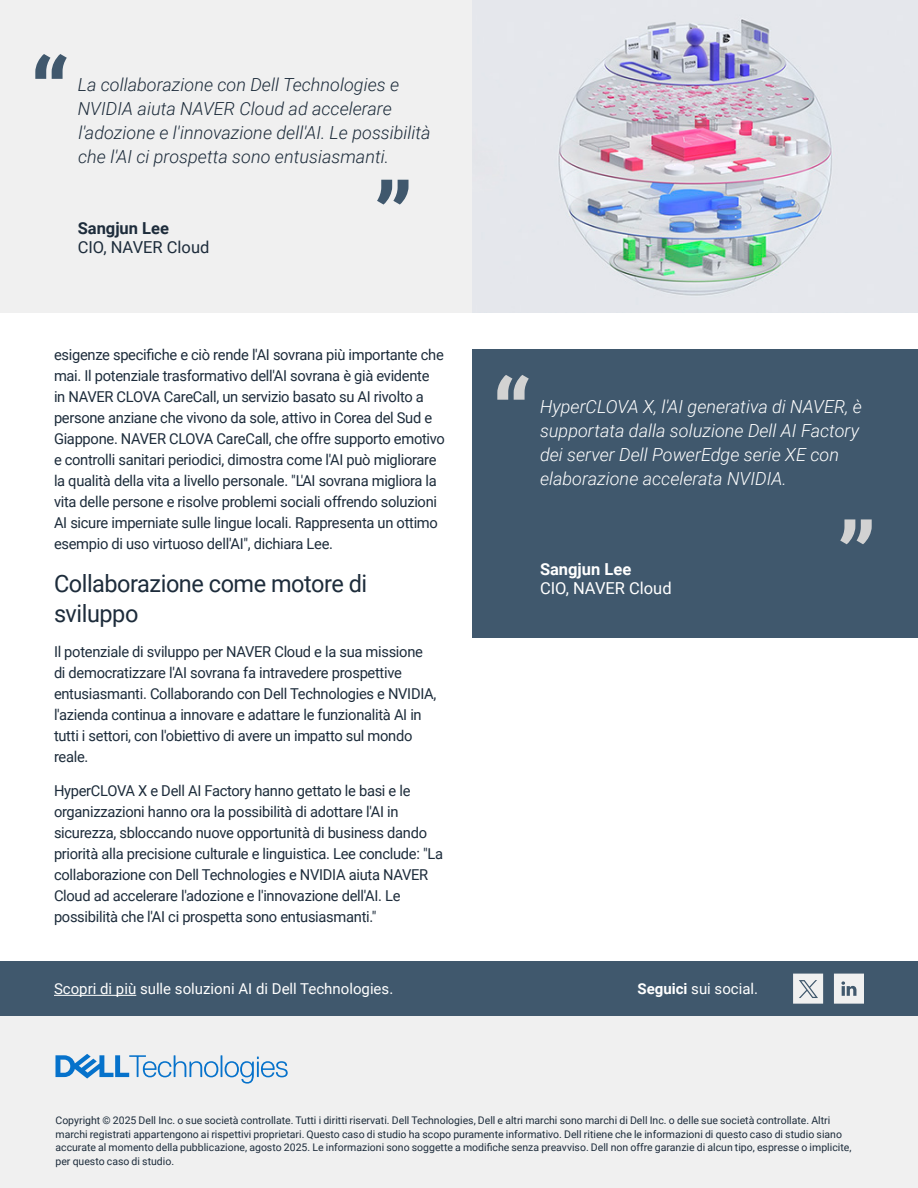
<style>
.page{position:relative;width:918px;height:1188px;background:#fff}
.page>*{position:absolute;margin:0;border:0;box-sizing:border-box;transform-origin:0 0}
.Body{font:24px/30px "Roboto";letter-spacing:-.02em;color:#1d2c3b}
.t1{font:italic 300 18px/24px "Roboto";color:#1d2c3b}
.t2{font:italic 300 18px/24px "Roboto";color:#fff}
.t3{font:16.5px "Roboto";color:#fff}
.t4{font:16.5px "Roboto";color:#1d2c3b}
.t5{font:700 16.5px "Roboto";color:#fff}
.t6{font:700 16.5px "Roboto";color:#1d2c3b}
.Body-2{font:15px/21px "Roboto";letter-spacing:-.02em;color:#1d2c3b}
.t7{font:15px "Roboto";color:#fff}
.t8{font:10.5px/13.5px "Roboto";color:#1d2c3b}
.s1{font-weight:700}
</style>
<div class="page">
<div style="left:0;top:962px;width:918px;height:226px;background:#f0f0f0"></div>
<div style="left:0;top:962px;width:918px;height:54px;background:#40586d"></div>
<svg style="left:55px;top:1054px;width:233px;height:30px"></svg>
<div style="left:472px;top:349px;width:446px;height:288px;background:#40586d"></div>
<div style="left:0;top:0;width:918px;height:312px;background:#f0f0f0"></div>
<img style="left:472px;top:0;width:446px;height:312px">
<hr style="left:54px;top:995px;width:82px;height:1px;background:#fff">
<svg style="left:834px;top:974px;width:30px;height:30px"></svg>
<svg style="left:793px;top:974px;width:30px;height:30px"></svg>
<svg style="left:497px;top:375px;width:32px;height:25px"></svg>
<svg style="left:840px;top:519px;width:32px;height:25px"></svg>
<svg style="left:35px;top:54px;width:32px;height:25px"></svg>
<svg style="left:377px;top:180px;width:32px;height:25px"></svg>
<p class="t1" style="left:78px;top:72px;width:354px">La collaborazione con Dell Technologies e NVIDIA aiuta NAVER Cloud ad accelerare l'adozione e l'innovazione dell'AI. Le possibilità che l'AI ci prospetta sono entusiasmanti.</p>
<p class="t6" style="left:78px;top:216px;width:93px">Sangjun Lee</p>
<p class="t4" style="left:78px;top:235px;width:133px">CIO, NAVER Cloud</p>
<p class="Body-2" style="left:54px;top:344px;width:392px">esigenze specifiche e ciò rende l'AI sovrana più importante che mai. Il potenziale trasformativo dell'AI sovrana è già evidente<br>in NAVER CLOVA CareCall, un servizio basato su AI rivolto a persone anziane che vivono da sole, attivo in Corea del Sud e Giappone. NAVER CLOVA CareCall, che offre supporto emotivo e controlli sanitari periodici, dimostra come l'AI può migliorare la qualità della vita a livello personale. "L'AI sovrana migliora la vita delle persone e risolve problemi sociali offrendo soluzioni AI sicure imperniate sulle lingue locali. Rappresenta un ottimo esempio di uso virtuoso dell'AI", dichiara Lee.</p>
<p class="Body" style="left:54px;top:568px;width:315px">Collaborazione come motore di sviluppo</p>
<p class="Body-2" style="left:54px;top:641px;width:384px">Il potenziale di sviluppo per NAVER Cloud e la sua missione di democratizzare l'AI sovrana fa intravedere prospettive entusiasmanti. Collaborando con Dell Technologies e NVIDIA, l'azienda continua a innovare e adattare le funzionalità AI in tutti i settori, con l'obiettivo di avere un impatto sul mondo reale.</p>
<p class="Body-2" style="left:54px;top:780px;width:391px">HyperCLOVA X e Dell AI Factory hanno gettato le basi e le organizzazioni hanno ora la possibilità di adottare l'AI in sicurezza, sbloccando nuove opportunità di business dando priorità alla precisione culturale e linguistica. Lee conclude: "La collaborazione con Dell Technologies e NVIDIA aiuta NAVER Cloud ad accelerare l'adozione e l'innovazione dell'AI. Le possibilità che l'AI ci prospetta sono entusiasmanti."</p>
<p class="t7" style="left:54px;top:978px;width:341px">Scopri di più sulle soluzioni AI di Dell Technologies.</p>
<p class="t2" style="left:540px;top:394px;width:324px">HyperCLOVA X, l'AI generativa di NAVER, è supportata dalla soluzione Dell AI Factory dei server Dell PowerEdge serie XE con elaborazione accelerata NVIDIA.</p>
<p class="t5" style="left:540px;top:558px;width:93px">Sangjun Lee</p>
<p class="t3" style="left:540px;top:577px;width:133px">CIO, NAVER Cloud</p>
<p class="t7" style="left:638px;top:978px;width:122px"><span class="s1">Seguici</span> sui social.</p>
<p class="t8" style="left:56px;top:1113px;width:797px">Copyright © 2025 Dell Inc. o sue società controllate. Tutti i diritti riservati. Dell Technologies, Dell e altri marchi sono marchi di Dell Inc. o delle sue società controllate. Altri marchi registrati appartengono ai rispettivi proprietari. Questo caso di studio ha scopo puramente informativo. Dell ritiene che le informazioni di questo caso di studio siano accurate al momento della pubblicazione, agosto 2025. Le informazioni sono soggette a modifiche senza preavviso. Dell non offre garanzie di alcun tipo, espresse o implicite, per questo caso di studio.</p>
</div>
